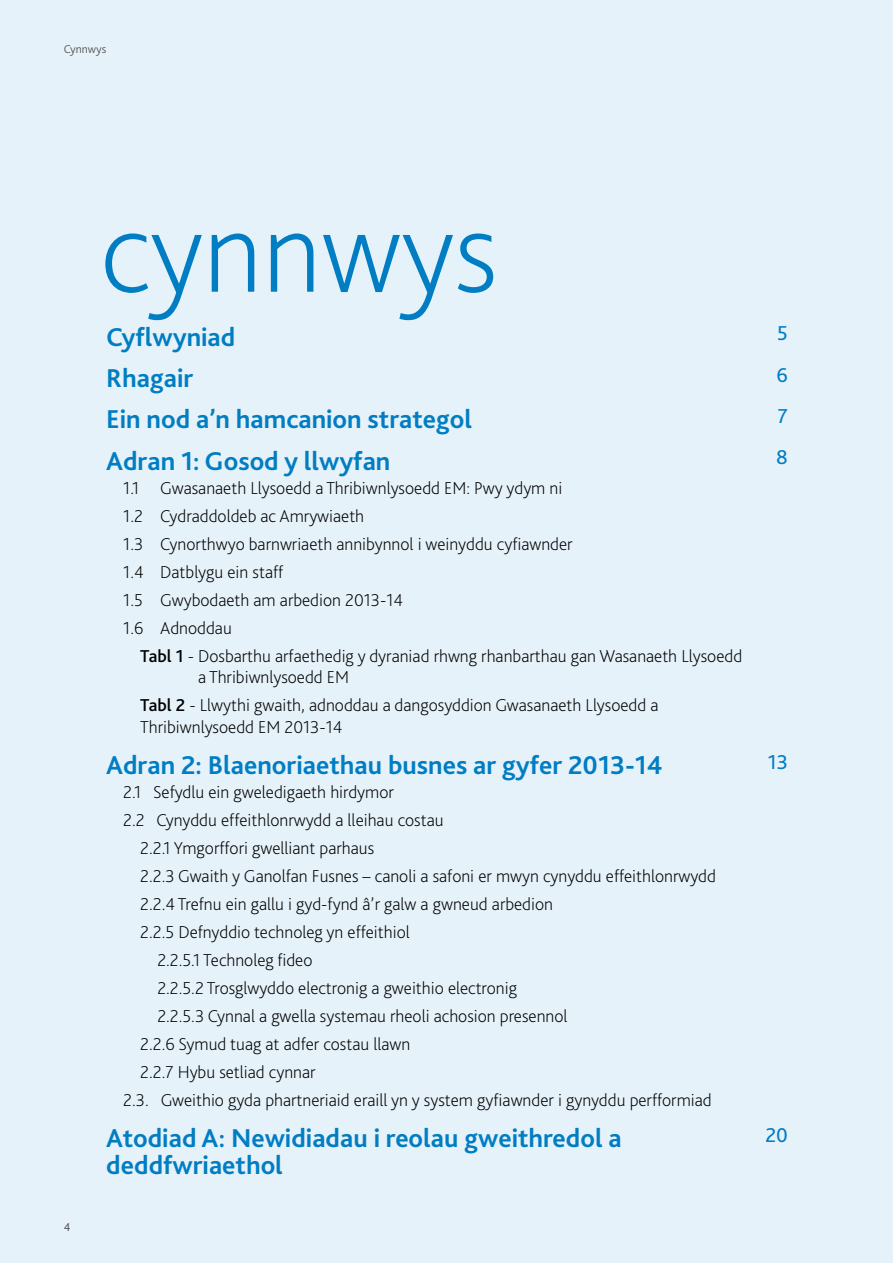
<style>
.page{position:relative;width:893px;height:1263px;background:#e6f2f9}
.page>*{position:absolute;margin:0;border:0;box-sizing:border-box;transform-origin:0 0}
.t1{font:200 120px "Bliss 2";color:#007dc3}
.t2{font:700 27px/27px "Bliss 2";color:#007dc3}
.t3{font:21px "Bliss 2";color:#007dc3}
.t4{font:200 18px/27.9px "Bliss 2";color:#000}
.t5{font:300 12px "Bliss 2";color:#58595b}
.t6{font:12px "Bliss 2";color:#58595b}
.s1{font-weight:500}
</style>
<div class="page">
<p class="t5" style="left:64px;top:42px;width:44px">Cynnwys</p>
<h1 class="t1" style="left:100px;top:177px;width:399px">cynnwys</h1>
<h2 class="t2" style="left:106px;top:323px;width:131px">Cyflwyniad</h2>
<p class="t3" style="left:777px;top:320px;width:12px">5</p>
<h2 class="t2" style="left:106px;top:364px;width:88px">Rhagair</h2>
<p class="t3" style="left:776px;top:362px;width:13px">6</p>
<h2 class="t2" style="left:106px;top:405px;width:367px">Ein nod a’n hamcanion strategol</h2>
<p class="t3" style="left:778px;top:403px;width:12px">7</p>
<h2 class="t2" style="left:106px;top:447px;width:286px">Adran 1: Gosod y llwyfan</h2>
<p class="t4" style="left:123px;top:474px;width:451px">1.1 Gwasanaeth Llysoedd a Thribiwnlysoedd EM: Pwy ydym ni 1.2 Cydraddoldeb ac Amrywiaeth<br>1.3 Cynorthwyo barnwriaeth annibynnol i weinyddu cyfiawnder 1.4 Datblygu ein staff<br>1.5 Gwybodaeth am arbedion 2013-14<br>1.6 Adnoddau</p>
<p class="t4" style="left:198px;top:645px;width:546px;line-height:21.6px;text-indent:-58px"><span class="s1">Tabl 1</span> - Dosbarthu arfaethedig y dyraniad rhwng rhanbarthau gan Wasanaeth Llysoedd a Thribiwnlysoedd EM</p>
<p class="t4" style="left:140px;top:694px;width:520px;line-height:21.6px"><span class="s1">Tabl 2</span> - Llwythi gwaith, adnoddau a dangosyddion Gwasanaeth Llysoedd a<br>Thribiwnlysoedd EM 2013-14</p>
<p class="t3" style="left:776px;top:444px;width:13px">8</p>
<h2 class="t2" style="left:106px;top:751px;width:558px">Adran 2: Blaenoriaethau busnes ar gyfer 2013-14</h2>
<p class="t4" style="left:123px;top:778px;width:272px">2.1 Sefydlu ein gweledigaeth hirdymor</p>
<p class="t4" style="left:123px;top:806px;width:322px">2.2 Cynyddu effeithlonrwydd a lleihau costau</p>
<p class="t4" style="left:140px;top:834px;width:235px">2.2.1 Ymgorffori gwelliant parhaus</p>
<p class="t4" style="left:140px;top:862px;width:577px">2.2.3 Gwaith y Ganolfan Fusnes – canoli a safoni er mwyn cynyddu effeithlonrwydd</p>
<p class="t4" style="left:140px;top:890px;width:414px">2.2.4 Trefnu ein gallu i gyd-fynd â’r galw a gwneud arbedion</p>
<p class="t4" style="left:140px;top:918px;width:271px">2.2.5 Defnyddio technoleg yn effeithiol</p>
<p class="t4" style="left:157px;top:946px;width:157px">2.2.5.1 Technoleg fideo</p>
<p class="t4" style="left:157px;top:974px;width:361px">2.2.5.2 Trosglwyddo electronig a gweithio electronig</p>
<p class="t4" style="left:157px;top:1002px;width:412px">2.2.5.3 Cynnal a gwella systemau rheoli achosion presennol</p>
<p class="t4" style="left:140px;top:1030px;width:272px">2.2.6 Symud tuag at adfer costau llawn</p>
<p class="t4" style="left:140px;top:1058px;width:177px">2.2.7 Hybu setliad cynnar</p>
<p class="t4" style="left:123px;top:1086px;width:590px">2.3. Gweithio gyda phartneriaid eraill yn y system gyfiawnder i gynyddu perfformiad</p>
<p class="t3" style="left:768px;top:749px;width:22px">13</p>
<p class="t6" style="left:64px;top:1220px;width:8px">4</p>
<h2 class="t2" style="left:106px;top:1124px;width:517px">Atodiad A: Newidiadau i reolau gweithredol a deddfwriaethol</h2>
<p class="t3" style="left:765px;top:1122px;width:24px">20</p>
</div>
